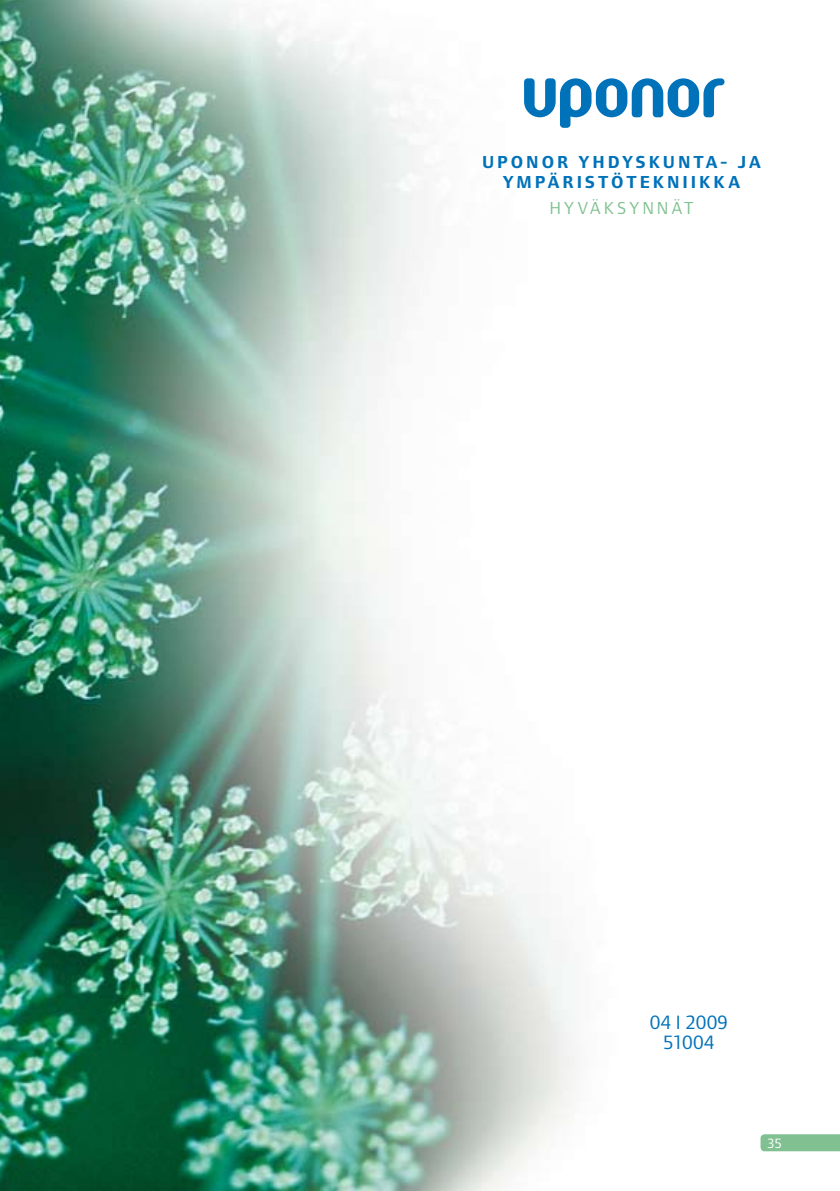
<style>
.page{position:relative;width:840px;height:1191px;background:#fff}
.page>*{position:absolute;margin:0;border:0;box-sizing:border-box;transform-origin:0 0}
.t1{font:20px/20px "Foundry Form Sans";letter-spacing:.035em;color:#0072ba;text-align:center}
.t2{font:700 18px/20px "Foundry Form Sans";letter-spacing:.16em;color:#0072ba;text-align:center}
.t3{font:18px "Foundry Form Sans";letter-spacing:.17em;color:#81c191}
.t4{font:14px "Foundry Form Sans";color:#fff}
</style>
<div class="page">
<svg style="left:760px;top:1134px;width:79px;height:17px"></svg>
<img style="left:0;top:0;width:575px;height:1191px">
<svg style="left:524px;top:78px;width:200px;height:50px"></svg>
<p class="t2" style="left:482px;top:152px;width:280px">UPONOR YHDYSKUNTA- JA<br>YMPÄRISTÖTEKNIIKKA</p>
<p class="t3" style="left:549px;top:198px;width:145px">HYVÄKSYNNÄT</p>
<p class="t1" style="left:649px;top:1011px;width:79px">04 I 2009<br>51004</p>
<p class="t4" style="left:767px;top:1135px;width:16px">35</p>
</div>
